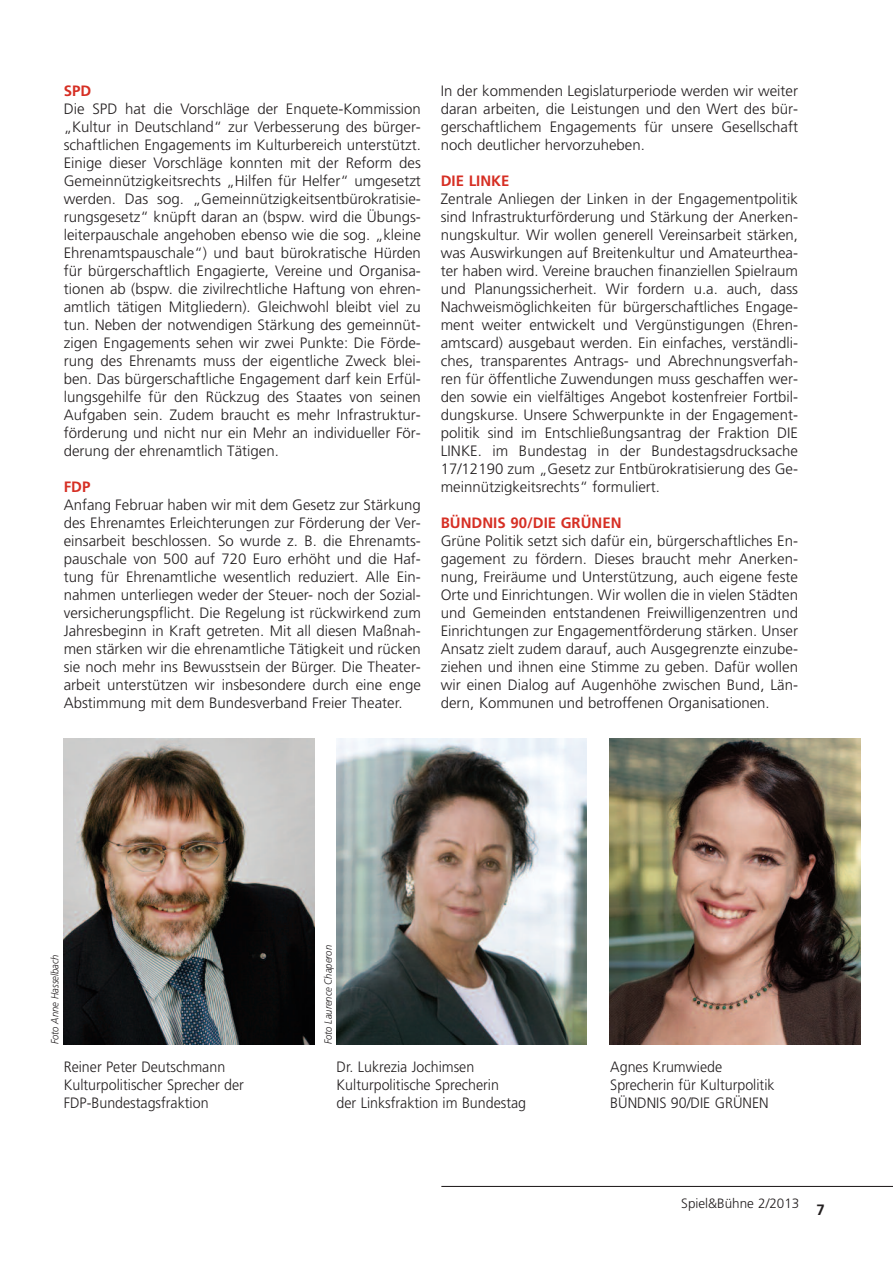
<style>
.page{position:relative;width:893px;height:1263px;background:#fff}
.page>*{position:absolute;margin:0;border:0;box-sizing:border-box;transform-origin:0 0}
.t1{font:300 15px/18px "Frutiger";color:#231f20;text-align:justify}
.t2{font:300 15px/18px "Frutiger";color:#231f20;scale:.95 1}
.t3{font:700 15px "Frutiger";color:#d62f24}
.t4{font:700 15px "Frutiger";color:#231f20}
.t5{font:300 13.5px "Frutiger";color:#231f20}
.t6{font:italic 300 10.5px "Frutiger";color:#231f20;scale:.9 1}
</style>
<div class="page">
<hr style="left:441px;top:1186px;width:452px;height:1px;background:#231f20">
<img style="left:610px;top:738px;width:250px;height:306px">
<img style="left:337px;top:738px;width:250px;height:306px">
<img style="left:64px;top:738px;width:250px;height:306px">
<p class="t3" style="left:64px;top:85px;width:29px">SPD</p>
<p class="t1" style="left:64px;top:101px;width:359px">Die SPD hat die Vorschläge der Enquete-Kommission „Kultur in Deutschland“ zur Verbesserung des bürger&shy;schaftlichen Engagements im Kulturbereich unterstützt.<br>Einige dieser Vorschläge konnten mit der Reform des Gemeinnützigkeitsrechts „Hilfen für Helfer“ umgesetzt werden. Das sog. „Gemeinnützigkeitsentbürokratisie&shy;rungsgesetz“ knüpft daran an (bspw. wird die Übungs&shy;leiterpauschale angehoben ebenso wie die sog. „kleine Ehrenamtspauschale“) und baut bürokratische Hürden für bürgerschaftlich Engagierte, Vereine und Organisa&shy;tionen ab (bspw. die zivilrechtliche Haftung von ehren&shy;amtlich tätigen Mitgliedern). Gleichwohl bleibt viel zu tun. Neben der notwendigen Stärkung des gemeinnüt&shy;zigen Engagements sehen wir zwei Punkte: Die Förde&shy;rung des Ehrenamts muss der eigentliche Zweck blei&shy;ben. Das bürgerschaftliche Engagement darf kein Erfül&shy;lungsgehilfe für den Rückzug des Staates von seinen Aufgaben sein. Zudem braucht es mehr Infrastruktur&shy;förderung und nicht nur ein Mehr an individueller För&shy;derung der ehrenamtlich Tätigen.</p>
<p class="t3" style="left:64px;top:481px;width:28px">FDP</p>
<p class="t1" style="left:64px;top:497px;width:359px">Anfang Februar haben wir mit dem Gesetz zur Stärkung des Ehrenamtes Erleichterungen zur Förderung der Ver&shy;einsarbeit beschlossen. So wurde z. B. die Ehrenamts&shy;pauschale von 500 auf 720 Euro erhöht und die Haf&shy;tung für Ehrenamtliche wesentlich reduziert. Alle Ein&shy;nahmen unterliegen weder der Steuer- noch der Sozial&shy;versicherungspflicht. Die Regelung ist rückwirkend zum Jahresbeginn in Kraft getreten. Mit all diesen Maßnah&shy;men stärken wir die ehrenamtliche Tätigkeit und rücken sie noch mehr ins Bewusstsein der Bürger. Die Theater&shy;arbeit unterstützen wir insbesondere durch eine enge Abstimmung mit dem Bundesverband Freier Theater.</p>
<p class="t1" style="left:441px;top:83px;width:359px">In der kommenden Legislaturperiode werden wir weiter daran arbeiten, die Leistungen und den Wert des bür&shy;gerschaftlichem Engagements für unsere Gesellschaft noch deutlicher hervorzuheben.</p>
<p class="t3" style="left:441px;top:175px;width:70px">DIE LINKE</p>
<p class="t1" style="left:441px;top:191px;width:359px">Zentrale Anliegen der Linken in der Engagementpolitik sind Infrastrukturförderung und Stärkung der Anerken&shy;nungskultur. Wir wollen generell Vereinsarbeit stärken, was Auswirkungen auf Breitenkultur und Amateurthea&shy;ter haben wird. Vereine brauchen finanziellen Spielraum und Planungssicherheit. Wir fordern u.a. auch, dass Nachweismöglichkeiten für bürgerschaftliches Engage&shy;ment weiter entwickelt und Vergünstigungen (Ehren&shy;amtscard) ausgebaut werden. Ein einfaches, verständli&shy;ches, transparentes Antrags- und Abrechnungsverfah&shy;ren für öffentliche Zuwendungen muss geschaffen wer&shy;den sowie ein vielfältiges Angebot kostenfreier Fortbil&shy;dungskurse. Unsere Schwerpunkte in der Engagement&shy;politik sind im Entschließungsantrag der Fraktion DIE LINKE. im Bundestag in der Bundestagsdrucksache 17/12190 zum „Gesetz zur Entbürokratisierung des Ge&shy;meinnützigkeitsrechts“ formuliert.</p>
<p class="t3" style="left:441px;top:517px;width:182px">BÜNDNIS 90/DIE GRÜNEN</p>
<p class="t1" style="left:441px;top:533px;width:359px">Grüne Politik setzt sich dafür ein, bürgerschaftliches En&shy;gagement zu fördern. Dieses braucht mehr Anerken&shy;nung, Freiräume und Unterstützung, auch eigene feste Orte und Einrichtungen. Wir wollen die in vielen Städten und Gemeinden entstandenen Freiwilligenzentren und Einrichtungen zur Engagementförderung stärken. Unser Ansatz zielt zudem darauf, auch Ausgegrenzte einzube&shy;ziehen und ihnen eine Stimme zu geben. Dafür wollen wir einen Dialog auf Augenhöhe zwischen Bund, Län&shy;dern, Kommunen und betroffenen Organisationen.</p>
<p class="t6" style="left:51px;top:1044px;width:101px;rotate:-90deg">Foto Anne Hasselbach</p>
<p class="t6" style="left:324px;top:1044px;width:112px;rotate:-90deg">Foto Laurence Chaperon</p>
<p class="t2" style="left:64px;top:1059px;width:191px">Reiner Peter Deutschmann<br>Kulturpolitischer Sprecher der<br>FDP-Bundestagsfraktion</p>
<p class="t2" style="left:337px;top:1059px;width:201px">Dr. Lukrezia Jochimsen<br>Kulturpolitische Sprecherin<br>der Linksfraktion im Bundestag</p>
<p class="t2" style="left:610px;top:1059px;width:175px">Agnes Krumwiede<br>Sprecherin für Kulturpolitik<br>BÜNDNIS 90/DIE GRÜNEN</p>
<p class="t5" style="left:681px;top:1198px;width:120px">Spiel&amp;Bühne 2/2013</p>
<p class="t4" style="left:816px;top:1203px;width:10px">7</p>
</div>
